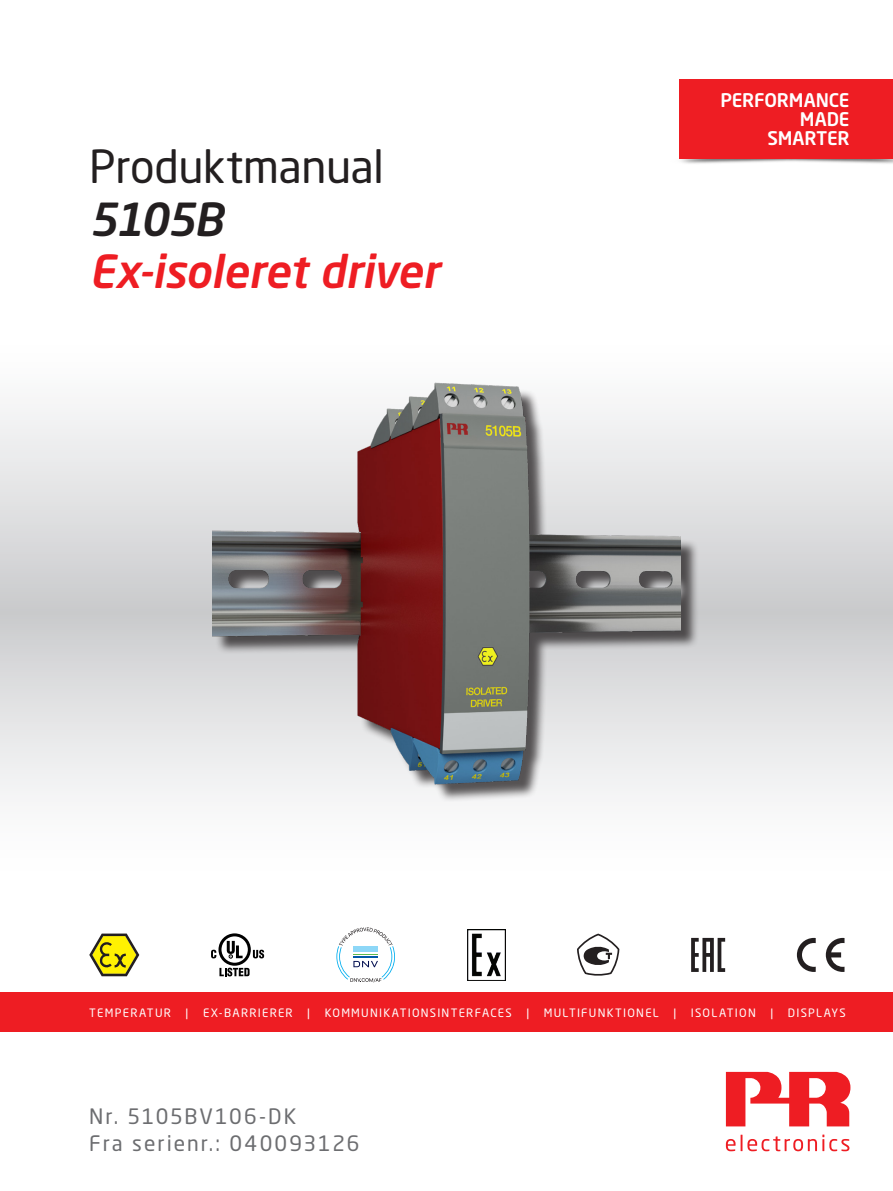
<style>
.page{position:relative;width:893px;height:1191px;background:#fff}
.page>*{position:absolute;margin:0;border:0;box-sizing:border-box;transform-origin:0 0}
.t1{font:italic 500 45px "Neo Sans Pro";letter-spacing:-.015em;color:#ee1d23}
.t2{font:45px "Neo Sans Pro";letter-spacing:-.01em;color:#231f20}
.t3{font:italic 500 45px "Neo Sans Pro";letter-spacing:-.05em;color:#231f20}
.t4{font:21px/27px "Neo Sans Pro";letter-spacing:.095em;color:#6c6d70}
.t5{font:500 18.6px/19px "Neo Sans Std";letter-spacing:-.01em;color:#fff;text-align:right}
.t6{font:11.4px "Neo Sans Pro";letter-spacing:.11em;color:#fff}
</style>
<div class="page">
<svg style="left:0;top:408px;width:893px;height:387px;background:#dfe0e1"></svg>
<div style="left:0;top:992px;width:893px;height:40px;background:#ee1d23"></div>
<svg style="left:726px;top:1134px;width:123px;height:17px"></svg>
<svg style="left:726px;top:1071px;width:124px;height:55px"></svg>
<img style="left:679px;top:153px;width:214px;height:11px">
<div style="left:680px;top:79px;width:213px;height:80px;background:#ee1d23"></div>
<svg style="left:826px;top:938px;width:18px;height:34px"></svg>
<svg style="left:797px;top:938px;width:19px;height:34px"></svg>
<svg style="left:89px;top:933px;width:50px;height:43px"></svg>
<svg style="left:691px;top:938px;width:34px;height:34px"></svg>
<div style="left:215px;top:386px;width:484px;height:416px;background:#231f20;opacity:.75"></div>
<img style="left:213px;top:382px;width:467px;height:412px">
<img style="left:467px;top:929px;width:38px;height:51px">
<svg style="left:211px;top:933px;width:53px;height:43px"></svg>
<svg style="left:577px;top:933px;width:42px;height:43px"></svg>
<svg style="left:336px;top:927px;width:59px;height:55px"></svg>
<h1 class="t2" style="left:89px;top:139px;width:296px">Produktmanual</h1>
<h1 class="t3" style="left:89px;top:191px;width:135px">5105B</h1>
<h1 class="t1" style="left:89px;top:243px;width:352px">Ex-isoleret driver</h1>
<h3 class="t5" style="left:720px;top:90px;width:131px">PERFORMANCE<br>MADE<br>SMARTER</h3>
<p class="t6" style="left:89px;top:1005px;width:83px">TEMPERATUR</p>
<p class="t6" style="left:186px;top:1005px;width:4px">|</p>
<p class="t6" style="left:203px;top:1005px;width:91px">EX-BARRIERER</p>
<p class="t6" style="left:307px;top:1005px;width:4px">|</p>
<p class="t6" style="left:325px;top:1005px;width:189px">KOMMUNIKATIONSINTERFACES</p>
<p class="t6" style="left:526px;top:1005px;width:4px">|</p>
<p class="t6" style="left:544px;top:1005px;width:116px">MULTIFUNKTIONEL</p>
<p class="t6" style="left:673px;top:1005px;width:4px">|</p>
<p class="t6" style="left:691px;top:1005px;width:67px">ISOLATION</p>
<p class="t6" style="left:770px;top:1005px;width:4px">|</p>
<p class="t6" style="left:788px;top:1005px;width:59px">DISPLAYS</p>
<h2 class="t4" style="left:89px;top:1102px;width:272px">Nr. 5105BV106-DK<br>Fra serienr.: 040093126</h2>
</div>
